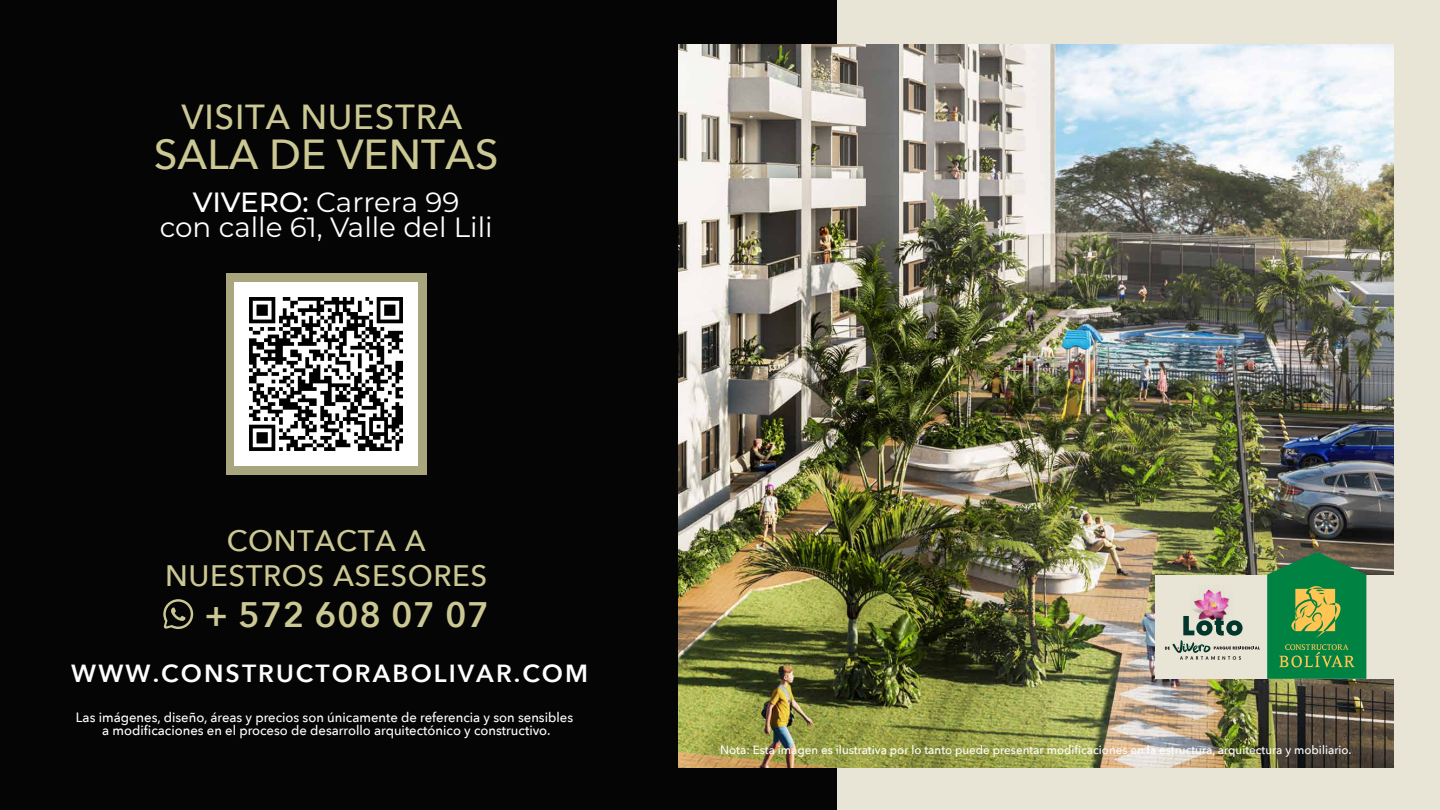
<style>
.page{position:relative;width:1440px;height:810px;background:#fff}
.page>*{position:absolute;margin:0;border:0;box-sizing:border-box;transform-origin:0 0}
.t1{font:500 41.92px "Avenir Next";color:#ccc893}
.t2{font:600 35.4px "Avenir Next";letter-spacing:.02em;color:#ccc893}
.t3{font:500 34.72px "Avenir Next";letter-spacing:.02em;color:#ccc893}
.t4{font:500 29.55px/34.7px "Avenir Next";letter-spacing:.02em;color:#ccc893;text-align:center}
.t5{font:27.83px/25px "Montserrat";color:#fff;text-align:center}
.t6{font:600 24.75px "Avenir Next";letter-spacing:.085em;color:#fff}
.t7{font:500 13.5px/12.5px "Avenir Next";color:#fff;text-align:center}
.t8{font:500 12px "Avenir Next";color:#fff}
.s1{font-weight:500}
</style>
<div class="page">
<div style="left:824px;top:0;width:616px;height:810px;background:#e8e5d6"></div>
<div style="left:0;top:0;width:837px;height:810px;background:#050505"></div>
<img style="left:678px;top:44px;width:716px;height:723px">
<div style="left:1155px;top:575px;width:240px;height:104px;background:#e8e5d6"></div>
<svg style="left:1267px;top:552px;width:99px;height:127px;background:#318a47"></svg>
<img style="left:1190px;top:585px;width:43px;height:31px">
<svg style="left:1165px;top:616px;width:95px;height:44px"></svg>
<svg style="left:163px;top:599px;width:30px;height:30px"></svg>
<div style="left:226px;top:273px;width:201px;height:202px;background:#a9a67e"></div>
<img style="left:235px;top:283px;width:183px;height:183px">
<h3 class="t3" style="left:182px;top:88px;width:282px">VISITA NUESTRA</h3>
<h1 class="t1" style="left:154px;top:119px;width:346px">SALA DE VENTAS</h1>
<h3 class="t5" style="left:160px;top:188px;width:334px"><span class="s1">VIVERO:</span> Carrera 99<br>con calle 61, Valle del Lili</h3>
<h3 class="t4" style="left:165px;top:523px;width:324px">CONTACTA A<br>NUESTROS ASESORES</h3>
<h2 class="t2" style="left:205px;top:584px;width:286px">+ 572 608 07 07</h2>
<h3 class="t6" style="left:71px;top:652px;width:518px">WWW.CONSTRUCTORABOLIVAR.COM</h3>
<p class="t7" style="left:76px;top:711px;width:499px">Las imágenes, diseño, áreas y precios son únicamente de referencia y son sensibles a modificaciones en el proceso de desarrollo arquitectónico y constructivo.</p>
<p class="t8" style="left:720px;top:739px;width:633px">Nota: Esta imagen es ilustrativa por lo tanto puede presentar modificaciones en la estructura, arquitectura y mobiliario.</p>
</div>
